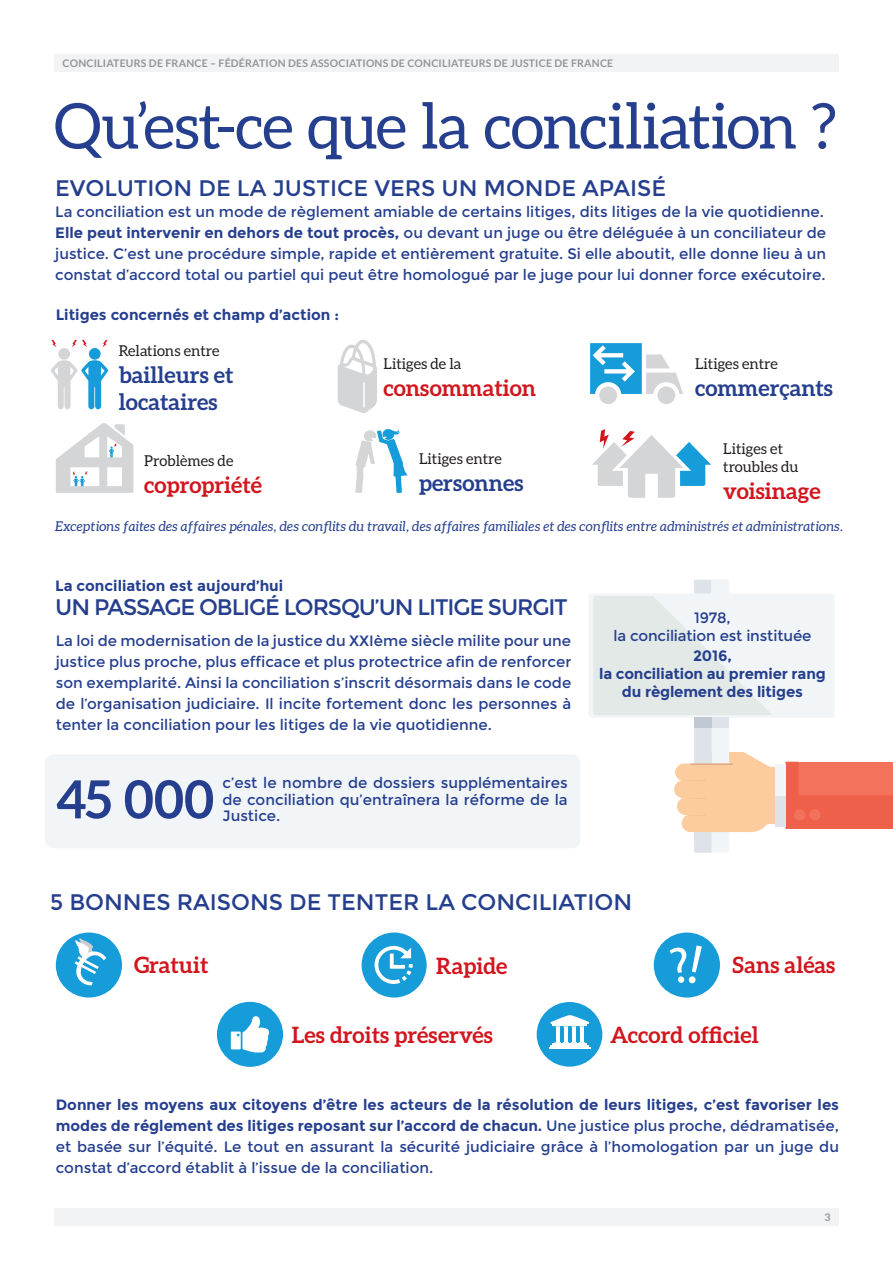
<style>
.page{position:relative;width:893px;height:1263px;background:#fff}
.page>*{position:absolute;margin:0;border:0;box-sizing:border-box;transform-origin:0 0}
.t1{font:63px "Aleo";letter-spacing:-.02em;color:#253f8e}
.t2{font:700 52.5px "Aleo";color:#253f8e}
.t3{font:700 22.5px "Aleo";color:#d2161e}
.t4{font:22.5px "Montserrat";color:#253f8e}
.t5{font:700 22.5px/27px "Aleo";color:#253f8e}
.t6{font:22.5px "Montserrat";letter-spacing:-.05em;color:#253f8e}
.t7{font:15px/21px "Montserrat";color:#253f8e;text-align:justify}
.t8{font:700 15px/18px "Montserrat";letter-spacing:-.01em;color:#253f8e;text-align:center}
.t9{font:15px/18px "Aleo";color:#231f20}
.t10{font:italic 13.5px "Aleo";letter-spacing:.01em;color:#253f8e}
.t11{font:700 10.5px "Lato";letter-spacing:.02em;color:#939598}
.s1{font-weight:700}
</style>
<div class="page">
<div style="left:54px;top:54px;width:784px;height:18px;background:#f2f3f4"></div>
<div style="left:54px;top:1208px;width:785px;height:18px;background:#f2f3f4"></div>
<svg style="left:56px;top:423px;width:77px;height:70px"></svg>
<svg style="left:51px;top:340px;width:6px;height:7px"></svg>
<div style="left:58px;top:348px;width:12px;height:12px;background:#d4d5d7;border-radius:50%"></div>
<div style="left:89px;top:348px;width:12px;height:12px;background:#169cd8;border-radius:50%"></div>
<svg style="left:50px;top:359px;width:59px;height:51px"></svg>
<svg style="left:102px;top:340px;width:5px;height:7px"></svg>
<svg style="left:72px;top:340px;width:15px;height:7px"></svg>
<svg style="left:338px;top:340px;width:39px;height:73px"></svg>
<svg style="left:355px;top:429px;width:53px;height:64px"></svg>
<div style="left:657px;top:386px;width:18px;height:18px;background:#d4d5d7;border-radius:50%"></div>
<div style="left:599px;top:386px;width:18px;height:18px;background:#d4d5d7;border-radius:50%"></div>
<svg style="left:590px;top:343px;width:93px;height:51px"></svg>
<svg style="left:592px;top:429px;width:119px;height:69px"></svg>
<svg style="left:593px;top:580px;width:300px;height:273px"></svg>
<div style="left:362px;top:932px;width:65px;height:65px;background:#169cd8;border-radius:50%"></div>
<svg style="left:375px;top:946px;width:38px;height:38px"></svg>
<div style="left:56px;top:932px;width:66px;height:65px;background:#169cd8;border-radius:50%"></div>
<svg style="left:73px;top:934px;width:33px;height:51px"></svg>
<div style="left:217px;top:1002px;width:66px;height:65px;background:#169cd8;border-radius:50%"></div>
<svg style="left:231px;top:1016px;width:39px;height:36px"></svg>
<div style="left:537px;top:1002px;width:65px;height:65px;background:#169cd8;border-radius:50%"></div>
<hr style="left:549px;top:1047px;width:42px;height:2px;background:#fff">
<hr style="left:551px;top:1045px;width:38px;height:2px;background:#fff">
<hr style="left:553px;top:1043px;width:34px;height:2px;background:#fff">
<hr style="left:556px;top:1027px;width:4px;height:14px;background:#fff">
<hr style="left:564px;top:1027px;width:4px;height:14px;background:#fff">
<hr style="left:580px;top:1027px;width:4px;height:14px;background:#fff">
<hr style="left:572px;top:1027px;width:4px;height:14px;background:#fff">
<svg style="left:555px;top:1042px;width:30px;height:1px"></svg>
<svg style="left:550px;top:1015px;width:39px;height:12px"></svg>
<div style="left:654px;top:932px;width:66px;height:65px;background:#169cd8;border-radius:50%"></div>
<svg style="left:670px;top:945px;width:32px;height:38px"></svg>
<div style="left:45px;top:754px;width:535px;height:94px;background:#f1f5f7;border-radius:9px"></div>
<p class="t11" style="left:63px;top:57px;width:552px">CONCILIATEURS DE FRANCE – FÉDÉRATION DES ASSOCIATIONS DE CONCILIATEURS DE JUSTICE DE FRANCE</p>
<h1 class="t1" style="left:54px;top:91px;width:784px">Qu’est-ce que la conciliation ?</h1>
<h3 class="t4" style="left:55px;top:175px;width:612px">EVOLUTION DE LA JUSTICE VERS UN MONDE APAISÉ</h3>
<p class="t7" style="left:55px;top:201px;width:773px;text-align:left">La conciliation est un mode de règlement amiable de certains litiges, dits litiges de la vie quotidienne.<br><span class="s1">Elle peut intervenir en dehors de tout procès,</span> ou devant un juge ou être déléguée à un conciliateur de justice. C’est une procédure simple, rapide et entièrement gratuite. Si elle aboutit, elle donne lieu à un constat d’accord total ou partiel qui peut être homologué par le juge pour lui donner force exécutoire.</p>
<p class="t8" style="left:56px;top:306px;width:285px">Litiges concernés et champ d’action :</p>
<p class="t9" style="left:119px;top:342px;width:102px">Relations entre</p>
<h3 class="t5" style="left:119px;top:361px;width:116px">bailleurs et locataires</h3>
<p class="t9" style="left:144px;top:451px;width:91px">Problèmes de</p>
<h3 class="t3" style="left:144px;top:471px;width:119px">copropriété</h3>
<p class="t9" style="left:383px;top:354px;width:80px">Litiges de la</p>
<h3 class="t3" style="left:383px;top:375px;width:154px">consommation</h3>
<p class="t9" style="left:419px;top:450px;width:84px">Litiges entre</p>
<h3 class="t5" style="left:419px;top:469px;width:106px">personnes</h3>
<p class="t9" style="left:695px;top:354px;width:84px">Litiges entre</p>
<h3 class="t5" style="left:695px;top:374px;width:139px">commerçants</h3>
<p class="t9" style="left:723px;top:439px;width:77px">Litiges et troubles du</p>
<h3 class="t3" style="left:723px;top:478px;width:99px">voisinage</h3>
<p class="t10" style="left:55px;top:518px;width:789px">Exceptions faites des affaires pénales, des conflits du travail, des affaires familiales et des conflits entre administrés et administrations.</p>
<p class="t8" style="left:55px;top:577px;width:230px">La conciliation est aujourd’hui</p>
<h3 class="t6" style="left:55px;top:594px;width:514px">UN PASSAGE OBLIGÉ LORSQU’UN LITIGE SURGIT</h3>
<p class="t7" style="left:56px;top:631px;width:517px">La loi de modernisation de la justice du XXIème siècle milite pour une justice plus proche, plus efficace et plus protectrice afin de renforcer son exemplarité. Ainsi la conciliation s’inscrit désormais dans le code de l’organisation judiciaire. Il incite fortement donc les personnes à tenter la conciliation pour les litiges de la vie quotidienne.</p>
<h2 class="t2" style="left:56px;top:769px;width:160px">45 000</h2>
<p class="t7" style="left:222px;top:775px;width:347px;line-height:16.5px">c’est le nombre de dossiers supplémentaires de conciliation qu’entraînera la réforme de la Justice.</p>
<p class="t7" style="left:613px;top:609px;width:199px;line-height:18px;text-align:center">1978,<br>la conciliation est instituée</p>
<p class="t8" style="left:599px;top:647px;width:228px">2016,<br>la conciliation au premier rang du règlement des litiges</p>
<h3 class="t4" style="left:50px;top:889px;width:584px">5 BONNES RAISONS DE TENTER LA CONCILIATION</h3>
<h3 class="t3" style="left:134px;top:952px;width:76px">Gratuit</h3>
<h3 class="t3" style="left:436px;top:953px;width:73px">Rapide</h3>
<h3 class="t3" style="left:733px;top:952px;width:104px">Sans aléas</h3>
<h3 class="t3" style="left:292px;top:1022px;width:202px">Les droits préservés</h3>
<h3 class="t3" style="left:610px;top:1022px;width:150px">Accord officiel</h3>
<p class="t7" style="left:56px;top:1094px;width:785px"><span class="s1">Donner les moyens aux citoyens d’être les acteurs de la résolution de leurs litiges, c’est favoriser les modes de réglement des litiges reposant sur l’accord de chacun.</span> Une justice plus proche, dédramatisée, et basée sur l’équité. Le tout en assurant la sécurité judiciaire grâce à l’homologation par un juge du constat d’accord établit à l’issue de la conciliation.</p>
<p class="t11" style="left:824px;top:1211px;width:8px">3</p>
</div>
